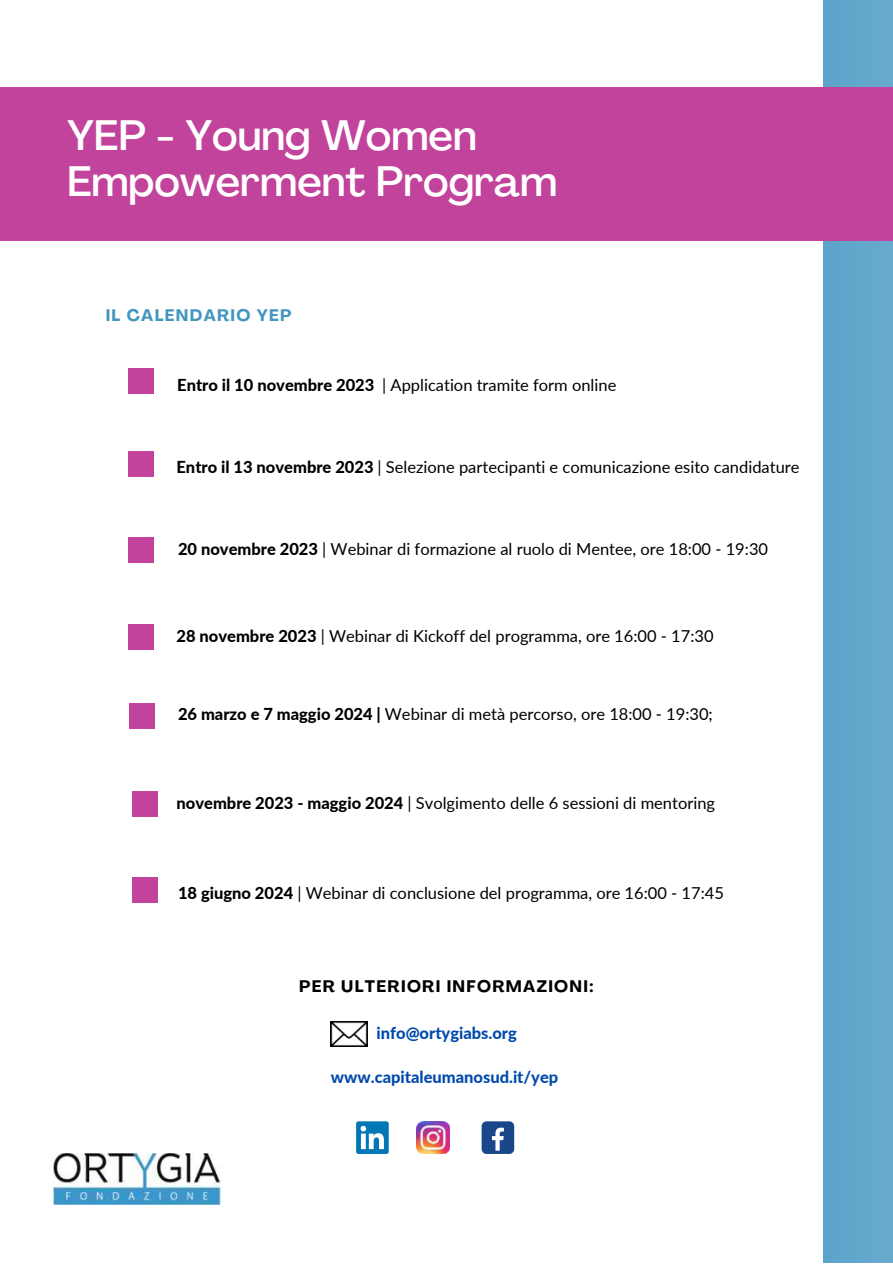
<style>
.page{position:relative;width:893px;height:1264px;background:#fff}
.page>*{position:absolute;margin:0;border:0;box-sizing:border-box;transform-origin:0 0}
.t1{font:500 42px/46px "Agrandir";color:#fff}
.t2{font:16.5px "Lato";color:#000}
.t3{font:800 16.5px "Lato";color:#004aad}
.t4{font:700 16.5px "Agrandir";letter-spacing:.08em;color:#000}
.t5{font:700 16.5px "Agrandir";letter-spacing:.08em;color:#4396c0}
.s1{font-weight:800}
</style>
<div class="page">
<div style="left:823px;top:0;width:69px;height:1262px;background:#61a7cb"></div>
<div style="left:0;top:87px;width:892px;height:153px;background:#c2439b"></div>
<div style="left:128px;top:368px;width:25px;height:26px;background:#c2439b"></div>
<div style="left:128px;top:451px;width:25px;height:25px;background:#c2439b"></div>
<div style="left:128px;top:536px;width:25px;height:26px;background:#c2439b"></div>
<div style="left:128px;top:624px;width:25px;height:26px;background:#c2439b"></div>
<div style="left:132px;top:791px;width:26px;height:26px;background:#c2439b"></div>
<div style="left:132px;top:877px;width:26px;height:25px;background:#c2439b"></div>
<div style="left:129px;top:702px;width:26px;height:26px;background:#c2439b"></div>
<img style="left:416px;top:1121px;width:33px;height:32px">
<div style="left:356px;top:1121px;width:32px;height:32px;background:#0177b5;border-radius:2px"></div>
<svg style="left:360px;top:1125px;width:24px;height:24px"></svg>
<div style="left:481px;top:1121px;width:33px;height:32px;background:#1a4789;border-radius:5px"></div>
<svg style="left:492px;top:1127px;width:12px;height:23px"></svg>
<img style="left:331px;top:1021px;width:37px;height:25px">
<img style="left:53px;top:1153px;width:169px;height:51px">
<h1 class="t1" style="left:67px;top:117px;width:491px">YEP - Young Women<br>Empowerment Program</h1>
<p class="t5" style="left:106px;top:309px;width:187px">IL CALENDARIO YEP</p>
<p class="t2" style="left:177px;top:375px;width:440px"><span class="s1">Entro il 10 novembre 2023</span> | Application tramite form online</p>
<p class="t2" style="left:176px;top:456px;width:624px"><span class="s1">Entro il 13 novembre 2023</span> | Selezione partecipanti e comunicazione esito candidature</p>
<p class="t2" style="left:178px;top:539px;width:591px"><span class="s1">20 novembre 2023</span> | Webinar di formazione al ruolo di Mentee, ore 18:00 - 19:30</p>
<p class="t2" style="left:176px;top:625px;width:538px"><span class="s1">28 novembre 2023</span> | Webinar di Kickoff del programma, ore 16:00 - 17:30</p>
<p class="t2" style="left:178px;top:703px;width:536px"><span class="s1">26 marzo e 7 maggio 2024 |</span> Webinar di metà percorso, ore 18:00 - 19:30;</p>
<p class="t2" style="left:176px;top:792px;width:540px"><span class="s1">novembre 2023 - maggio 2024</span> | Svolgimento delle 6 sessioni di mentoring</p>
<p class="t2" style="left:178px;top:882px;width:547px"><span class="s1">18 giugno 2024</span> | Webinar di conclusione del programma, ore 16:00 - 17:45</p>
<p class="t4" style="left:299px;top:979px;width:296px">PER ULTERIORI INFORMAZIONI:</p>
<p class="t3" style="left:376px;top:1022px;width:142px">info@ortygiabs.org</p>
<p class="t3" style="left:331px;top:1066px;width:229px">www.capitaleumanosud.it/yep</p>
</div>
